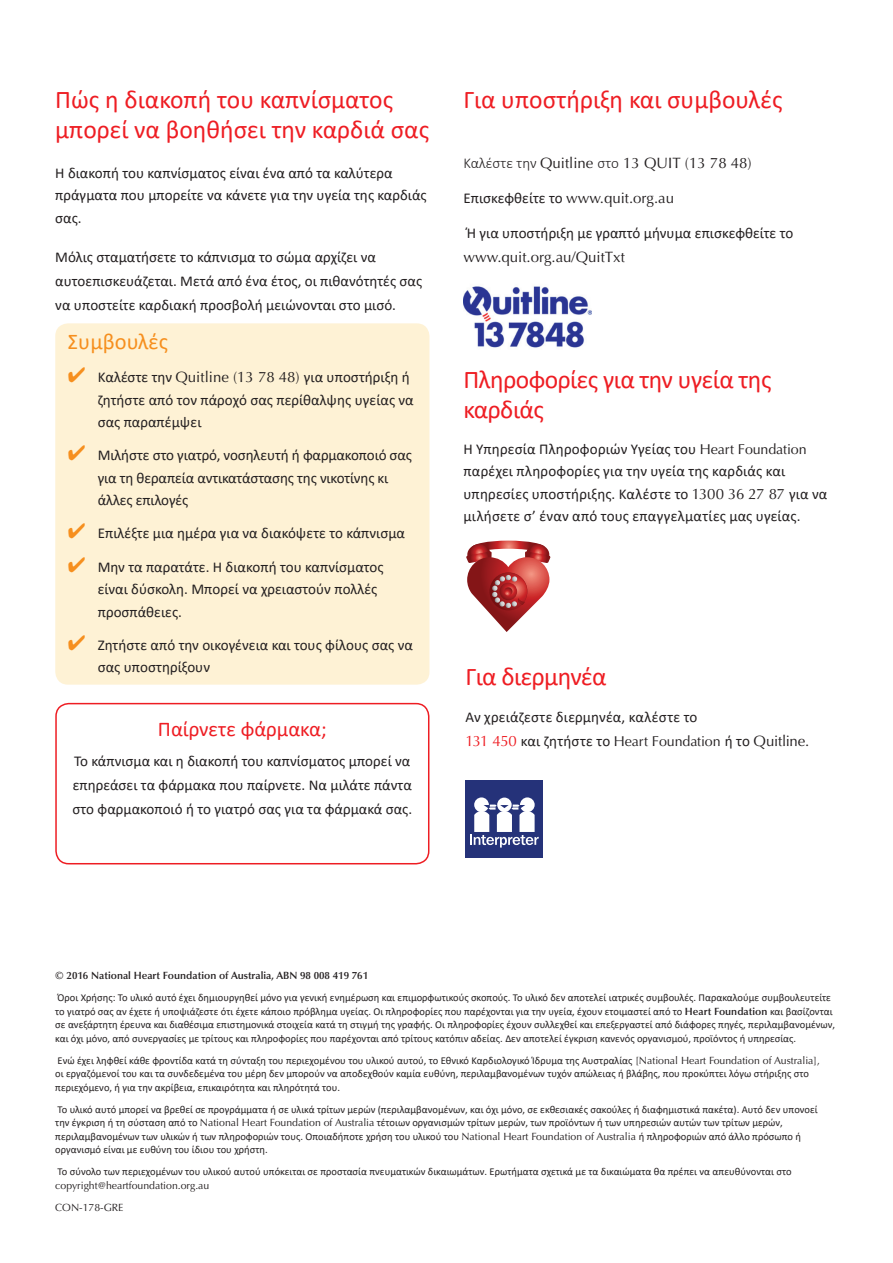
<style>
.page{position:relative;width:893px;height:1263px;background:#fff}
.page>*{position:absolute;margin:0;border:0;box-sizing:border-box;transform-origin:0 0}
.t1{font:25.5px/30px "Calibri";color:#ee1d23}
.t2{font:25.5px/30px "Calibri";letter-spacing:-.02em;color:#ee1d23}
.t3{font:22.5px "Calibri";color:#f68f1e}
.t4{font:21px "Calibri";color:#ee1d23}
.t5{font:15px/22.5px "Calibri";color:#231f20}
.t6{font:15px "Optima LT Std";color:#231f20}
.t7{font:10.5px/13.5px "Calibri";color:#231f20}
.t8{font:600 10.5px "Optima LT Std";color:#231f20}
.t9{font:10.5px/22px "Optima LT Std";color:#231f20}
.s1{color:#f68f1e}
.s2{font-family:"Optima LT Std"}
.s3{font-family:"Calibri";font-weight:300}
.s4{font-family:"Calibri"}
.s5{font-family:"Optima LT Std";font-size:14.25px}
.s6{font-family:"Optima LT Std";color:#ee1d23}
.s7{font-family:"Optima LT Std";font-weight:600}
</style>
<div class="page">
<div style="left:55px;top:703px;width:374px;height:161px;border:2px solid #ee1d23;border-radius:13px"></div>
<img style="left:463px;top:286px;width:129px;height:62px">
<div style="left:466px;top:780px;width:77px;height:78px;background:#253279"></div>
<svg style="left:470px;top:797px;width:69px;height:50px"></svg>
<svg style="left:466px;top:541px;width:85px;height:91px"></svg>
<div style="left:55px;top:323px;width:374px;height:362px;background:#fef2d5;border-radius:13px"></div>
<h1 class="t1" style="left:55px;top:84px;width:375px">Πώς η διακοπή του καπνίσματος μπορεί να βοηθήσει την καρδιά σας</h1>
<h3 class="t5" style="left:55px;top:161px;width:373px">Η διακοπή του καπνίσματος είναι ένα από τα καλύτερα πράγματα που μπορείτε να κάνετε για την υγεία της καρδιάς σας.</h3>
<h3 class="t5" style="left:55px;top:245px;width:368px;line-height:24px">Μόλις σταματήσετε το κάπνισμα το σώμα αρχίζει να αυτοεπισκευάζεται. Μετά από ένα έτος, οι πιθανότητές σας να υποστείτε καρδιακή προσβολή μειώνονται στο μισό.</h3>
<h2 class="t3" style="left:68px;top:326px;width:102px">Συμβουλές</h2>
<h3 class="t5" style="left:98px;top:366px;width:318px;text-indent:-30px"><span class="s1">✔</span> Καλέστε την <span class="s2">Quitline (13 78 48)</span> για υποστήριξη ή ζητήστε από τον πάροχό σας περίθαλψης υγείας να σας παραπέμψει</h3>
<h3 class="t5" style="left:98px;top:444px;width:316px;text-indent:-30px"><span class="s1">✔</span> Μιλήστε στο γιατρό, νοσηλευτή ή φαρμακοποιό σας για τη θεραπεία αντικατάστασης της νικοτίνης κι άλλες επιλογές</h3>
<h3 class="t5" style="left:68px;top:522px;width:339px"><span class="s1">✔</span> Επιλέξτε μια ημέρα για να διακόψετε το κάπνισμα</h3>
<h3 class="t5" style="left:98px;top:555px;width:287px;text-indent:-30px"><span class="s1">✔</span> Μην τα παρατάτε. Η διακοπή του καπνίσματος είναι δύσκολη. Μπορεί να χρειαστούν πολλές προσπάθειες.</h3>
<h3 class="t5" style="left:98px;top:633px;width:317px;text-indent:-30px"><span class="s1">✔</span> Ζητήστε από την οικογένεια και τους φίλους σας να σας υποστηρίξουν</h3>
<h3 class="t4" style="left:158px;top:714px;width:170px">Παίρνετε φάρμακα;</h3>
<h3 class="t5" style="left:72px;top:749px;width:341px;line-height:24px;text-align:justify">Το κάπνισμα και η διακοπή του καπνίσματος μπορεί να επηρεάσει τα φάρμακα που παίρνετε. Να μιλάτε πάντα στο φαρμακοποιό ή το γιατρό σας για τα φάρμακά σας.</h3>
<h1 class="t1" style="left:463px;top:84px;width:320px">Για υποστήριξη και συμβουλές</h1>
<h3 class="t6" style="left:463px;top:154px;width:290px"><span class="s3">Καλέστε την</span> Quitline <span class="s3">στο</span> 13 QUIT (13 78 48)</h3>
<h3 class="t6" style="left:463px;top:189px;width:212px"><span class="s4">Επισκεφθείτε το</span> www.quit.org.au</h3>
<h3 class="t5" style="left:467px;top:222px;width:328px">Ή για υποστήριξη με γραπτό μήνυμα επισκεφθείτε το</h3>
<h3 class="t6" style="left:463px;top:248px;width:163px">www.quit.org.au/QuitTxt</h3>
<h1 class="t2" style="left:463px;top:364px;width:310px">Πληροφορίες για την υγεία της καρδιάς</h1>
<h3 class="t5" style="left:463px;top:437px;width:365px">Η Υπηρεσία Πληροφοριών Υγείας του <span class="s5">Heart Foundation </span>παρέχει πληροφορίες για την υγεία της καρδιάς και υπηρεσίες υποστήριξης. Καλέστε το <span class="s2">1300 36 27 87</span> για να μιλήσετε σ’ έναν από τους επαγγελματίες μας υγείας.</h3>
<h1 class="t2" style="left:466px;top:661px;width:143px">Για διερμηνέα</h1>
<h3 class="t5" style="left:466px;top:704px;width:345px;line-height:24px">Αν χρειάζεστε διερμηνέα, καλέστε το<br><span class="s6">131 450</span> και ζητήστε το <span class="s5">Heart Foundation</span> ή το <span class="s2">Quitline.</span></h3>
<p class="t8" style="left:55px;top:970px;width:314px">© 2016 National Heart Foundation of Australia, ABN 98 008 419 761</p>
<p class="t7" style="left:55px;top:991px;width:781px">Όροι Χρήσης: Το υλικό αυτό έχει δημιουργηθεί μόνο για γενική ενημέρωση και επιμορφωτικούς σκοπούς. Το υλικό δεν αποτελεί ιατρικές συμβουλές. Παρακαλούμε συμβουλευτείτε το γιατρό σας αν έχετε ή υποψιάζεστε ότι έχετε κάποιο πρόβλημα υγείας. Οι πληροφορίες που παρέχονται για την υγεία, έχουν ετοιμαστεί από το <span class="s7">Heart Foundation</span> και βασίζονται σε ανεξάρτητη έρευνα και διαθέσιμα επιστημονικά στοιχεία κατά τη στιγμή της γραφής. Οι πληροφορίες έχουν συλλεχθεί και επεξεργαστεί από διάφορες πηγές, περιλαμβανομένων, και όχι μόνο, από συνεργασίες με τρίτους και πληροφορίες που παρέχονται από τρίτους κατόπιν αδείας. Δεν αποτελεί έγκριση κανενός οργανισμού, προϊόντος ή υπηρεσίας.</p>
<p class="t7" style="left:55px;top:1053px;width:766px">Ενώ έχει ληφθεί κάθε φροντίδα κατά τη σύνταξη του περιεχομένου του υλικού αυτού, το Εθνικό Καρδιολογικό Ίδρυμα της Αυστραλίας <span class="s2">[National Heart Foundation of Australia], </span>οι εργαζόμενοί του και τα συνδεδεμένα του μέρη δεν μπορούν να αποδεχθούν καμία ευθύνη, περιλαμβανομένων τυχόν απώλειας ή βλάβης, που προκύπτει λόγω στήριξης στο περιεχόμενο, ή για την ακρίβεια, επικαιρότητα και πληρότητά του.</p>
<p class="t7" style="left:55px;top:1102px;width:764px">Το υλικό αυτό μπορεί να βρεθεί σε προγράμματα ή σε υλικά τρίτων μερών (περιλαμβανομένων, και όχι μόνο, σε εκθεσιακές σακούλες ή διαφημιστικά πακέτα). Αυτό δεν υπονοεί την έγκριση ή τη σύσταση από το <span class="s2">National Heart Foundation of Australia</span> τέτοιων οργανισμών τρίτων μερών, των προϊόντων ή των υπηρεσιών αυτών των τρίτων μερών, περιλαμβανομένων των υλικών ή των πληροφοριών τους. Οποιαδήποτε χρήση του υλικού του <span class="s2">National Heart Foundation of Australia</span> ή πληροφοριών από άλλο πρόσωπο ή οργανισμό είναι με ευθύνη του ίδιου του χρήστη.</p>
<p class="t7" style="left:58px;top:1165px;width:735px">Το σύνολο των περιεχομένων του υλικού αυτού υπόκειται σε προστασία πνευματικών δικαιωμάτων. Ερωτήματα σχετικά με τα δικαιώματα θα πρέπει να απευθύνονται στο</p>
<p class="t9" style="left:55px;top:1174px;width:156px">copyright@heartfoundation.org.au<br>CON-178-GRE</p>
</div>
